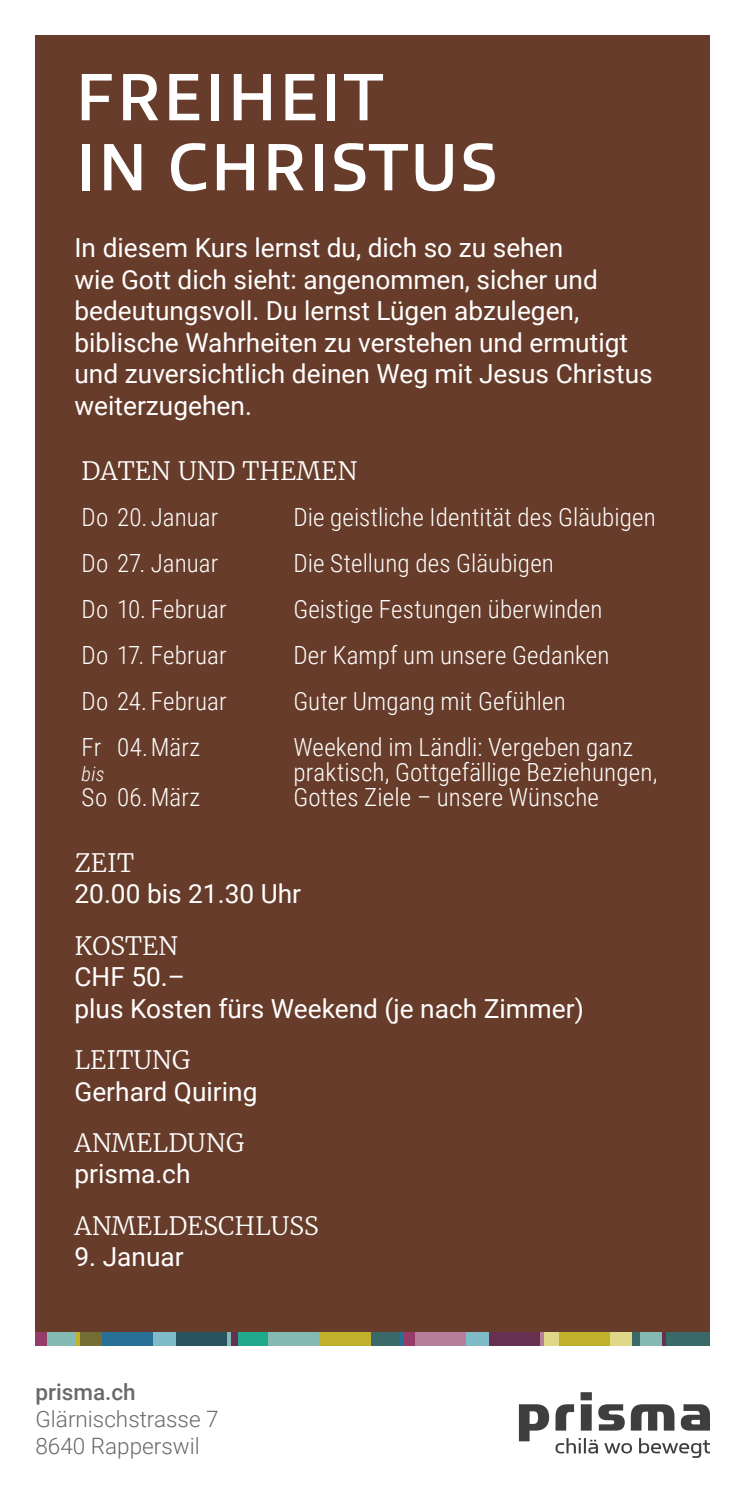
<style>
.page{position:relative;width:745px;height:1489px;background:#fff}
.page>*{position:absolute;margin:0;border:0;box-sizing:border-box;transform-origin:0 0}
.t1{font:600 67.5px/70px "Allumi Std";color:#fff}
.t2{font:26.25px/31.5px "Roboto";color:#fff}
.t3{font:300 25px/25px "Roboto Condensed";letter-spacing:.005em;color:#fff}
.t4{font:300 25px "Merriweather";color:#fff}
.t5{font:300 22.5px/27px "Roboto";color:#69696c}
.t6{font:500 22.5px "Roboto";color:#69696c}
.t7{font:italic 300 20px "Roboto Condensed";color:#fff}
</style>
<div class="page">
<div style="left:35px;top:35px;width:674px;height:1304px;background:#683c2a"></div>
<svg style="left:518px;top:1404px;width:30px;height:37px"></svg>
<svg style="left:555px;top:1404px;width:18px;height:26px"></svg>
<svg style="left:580px;top:1392px;width:11px;height:38px"></svg>
<svg style="left:598px;top:1404px;width:26px;height:26px"></svg>
<svg style="left:630px;top:1404px;width:44px;height:26px"></svg>
<svg style="left:680px;top:1404px;width:29px;height:26px"></svg>
<svg style="left:555px;top:1438px;width:154px;height:19px"></svg>
<div style="left:665px;top:1332px;width:44px;height:14px;background:#396a67"></div>
<div style="left:609px;top:1332px;width:23px;height:14px;background:#e0d787"></div>
<div style="left:639px;top:1332px;width:22px;height:14px;background:#84bab1"></div>
<div style="left:632px;top:1332px;width:7px;height:14px;background:#396a67"></div>
<div style="left:558px;top:1332px;width:51px;height:14px;background:#bfb12b"></div>
<div style="left:488px;top:1332px;width:52px;height:14px;background:#673050"></div>
<div style="left:543px;top:1332px;width:15px;height:14px;background:#e0d787"></div>
<div style="left:414px;top:1332px;width:52px;height:14px;background:#b77e9a"></div>
<div style="left:403px;top:1332px;width:11px;height:14px;background:#953c6a"></div>
<hr style="left:400px;top:1332px;width:3px;height:14px;background:#287095">
<div style="left:466px;top:1332px;width:22px;height:14px;background:#7fbbc7"></div>
<div style="left:370px;top:1332px;width:30px;height:14px;background:#396a67"></div>
<div style="left:267px;top:1332px;width:52px;height:14px;background:#84bab1"></div>
<div style="left:319px;top:1332px;width:51px;height:14px;background:#bfb12b"></div>
<div style="left:238px;top:1332px;width:29px;height:14px;background:#1fa88b"></div>
<div style="left:175px;top:1332px;width:52px;height:14px;background:#2a5362"></div>
<div style="left:102px;top:1332px;width:51px;height:14px;background:#287095"></div>
<div style="left:46px;top:1332px;width:30px;height:14px;background:#84bab1"></div>
<div style="left:35px;top:1332px;width:11px;height:14px;background:#953c6a"></div>
<div style="left:153px;top:1332px;width:22px;height:14px;background:#7fbbc7"></div>
<div style="left:80px;top:1332px;width:22px;height:14px;background:#746d34"></div>
<hr style="left:76px;top:1332px;width:4px;height:14px;background:#bfb12b">
<div style="left:230px;top:1332px;width:8px;height:14px;background:#673050"></div>
<hr style="left:227px;top:1332px;width:3px;height:14px;background:#84bab1">
<svg style="left:661px;top:1332px;width:4px;height:14px"></svg>
<hr style="left:540px;top:1332px;width:3px;height:14px;background:#b77e9a">
<h1 class="t1" style="left:74px;top:63px;width:425px">FREIHEIT<br>IN CHRISTUS</h1>
<p class="t2" style="left:74px;top:231px;width:579px">In diesem Kurs lernst du, dich so zu sehen<br>wie Gott dich sieht: angenommen, sicher und bedeutungsvoll. Du lernst Lügen abzulegen, biblische Wahrheiten zu verstehen und ermutigt und zuversichtlich deinen Weg mit Jesus Christus weiterzugehen.</p>
<p class="t4" style="left:81px;top:453px;width:277px">DATEN UND THEMEN</p>
<p class="t3" style="left:81px;top:503px;width:138px">Do 20. Januar</p>
<p class="t3" style="left:293px;top:503px;width:364px">Die geistliche Identität des Gläubigen</p>
<p class="t3" style="left:81px;top:549px;width:138px">Do 27. Januar</p>
<p class="t3" style="left:293px;top:549px;width:262px">Die Stellung des Gläubigen</p>
<p class="t3" style="left:81px;top:595px;width:146px">Do 10. Februar</p>
<p class="t3" style="left:293px;top:595px;width:310px">Geistige Festungen überwinden</p>
<p class="t3" style="left:81px;top:641px;width:146px">Do 17. Februar</p>
<p class="t3" style="left:293px;top:641px;width:317px">Der Kampf um unsere Gedanken</p>
<p class="t3" style="left:81px;top:688px;width:146px">Do 24. Februar</p>
<p class="t3" style="left:293px;top:688px;width:274px">Guter Umgang mit Gefühlen</p>
<p class="t3" style="left:81px;top:734px;width:21px">Fr</p>
<p class="t7" style="left:81px;top:760px;width:25px">bis</p>
<p class="t3" style="left:81px;top:784px;width:120px">So 06.März</p>
<p class="t3" style="left:117px;top:734px;width:85px">04.März</p>
<p class="t3" style="left:293px;top:734px;width:365px">Weekend im Ländli: Vergeben ganz praktisch, Gottgefällige Beziehungen,<br>Gottes Ziele – unsere Wünsche</p>
<p class="t4" style="left:74px;top:846px;width:61px">ZEIT</p>
<p class="t2" style="left:74px;top:877px;width:228px">20.00 bis 21.30 Uhr</p>
<p class="t4" style="left:74px;top:928px;width:105px">KOSTEN</p>
<p class="t2" style="left:74px;top:960px;width:510px">CHF 50.–<br>plus Kosten fürs Weekend (je nach Zimmer)</p>
<p class="t4" style="left:74px;top:1043px;width:117px">LEITUNG</p>
<p class="t2" style="left:74px;top:1074px;width:184px">Gerhard Quiring</p>
<p class="t4" style="left:74px;top:1125px;width:171px">ANMELDUNG</p>
<p class="t2" style="left:74px;top:1157px;width:117px">prisma.ch</p>
<p class="t4" style="left:74px;top:1208px;width:246px">ANMELDESCHLUSS</p>
<p class="t2" style="left:74px;top:1239px;width:111px">9. Januar</p>
<p class="t6" style="left:35px;top:1375px;width:102px">prisma.ch</p>
<p class="t5" style="left:35px;top:1403px;width:184px">Glärnischstrasse 7<br>8640 Rapperswil</p>
</div>
